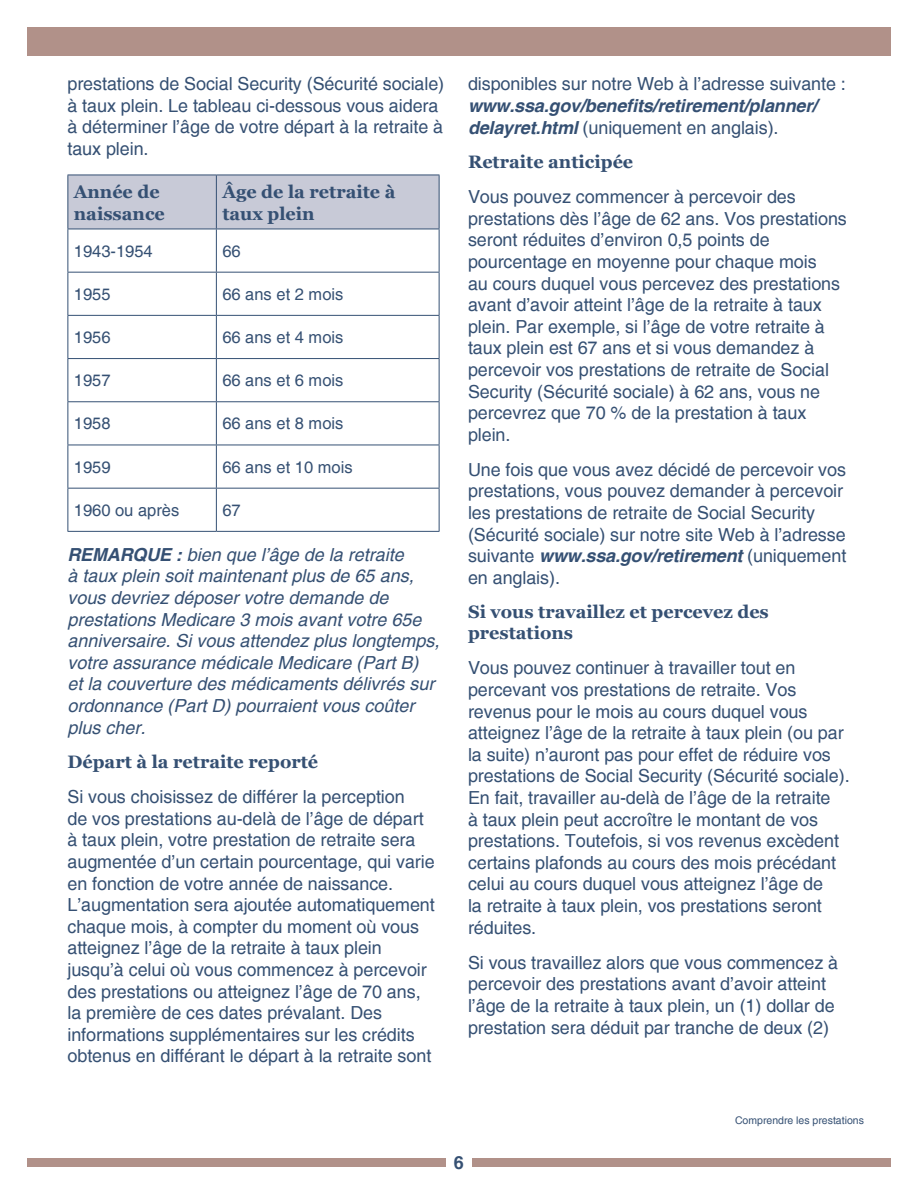
<style>
.page{position:relative;width:918px;height:1188px;background:#fff}
.page>*{position:absolute;margin:0;border:0;box-sizing:border-box;transform-origin:0 0}
.t1{font:18px/21.6px "Helvetica";letter-spacing:-.005em;color:#355073}
.t2{font:italic 18px/21.6px "Helvetica";color:#355073}
.t3{font:700 18px/22.5px "Georgia";color:#355073}
.t4{font:700 18px "Helvetica";color:#355073}
.t5{font:16.5px "Helvetica";color:#355073}
.t6{font:10.5px "Helvetica";color:#355073}
.s1{font-weight:700}
.s2{font-weight:700;font-style:italic}
</style>
<div class="page">
<div style="left:27px;top:1159px;width:419px;height:8px;background:#b19189"></div>
<div style="left:472px;top:1159px;width:419px;height:8px;background:#b19189"></div>
<div style="left:27px;top:27px;width:864px;height:28px;background:#b19189"></div>
<div style="left:69px;top:176px;width:370px;height:53px;background:#c8cad7"></div>
<hr style="left:68px;top:175px;width:148px;height:1px;background:#355073">
<hr style="left:68px;top:175px;width:1px;height:54px;background:#355073">
<hr style="left:216px;top:175px;width:224px;height:1px;background:#355073">
<hr style="left:216px;top:175px;width:1px;height:54px;background:#355073">
<hr style="left:439px;top:175px;width:1px;height:54px;background:#355073">
<hr style="left:68px;top:229px;width:148px;height:1px;background:#355073">
<hr style="left:68px;top:229px;width:1px;height:43px;background:#355073">
<hr style="left:216px;top:229px;width:224px;height:1px;background:#355073">
<hr style="left:216px;top:229px;width:1px;height:43px;background:#355073">
<hr style="left:439px;top:229px;width:1px;height:43px;background:#355073">
<hr style="left:68px;top:272px;width:148px;height:1px;background:#355073">
<hr style="left:68px;top:273px;width:1px;height:42px;background:#355073">
<hr style="left:216px;top:272px;width:224px;height:1px;background:#355073">
<hr style="left:216px;top:273px;width:1px;height:42px;background:#355073">
<hr style="left:439px;top:273px;width:1px;height:42px;background:#355073">
<hr style="left:68px;top:315px;width:148px;height:1px;background:#355073">
<hr style="left:68px;top:316px;width:1px;height:42px;background:#355073">
<hr style="left:216px;top:315px;width:224px;height:1px;background:#355073">
<hr style="left:216px;top:316px;width:1px;height:42px;background:#355073">
<hr style="left:439px;top:316px;width:1px;height:42px;background:#355073">
<hr style="left:68px;top:358px;width:148px;height:1px;background:#355073">
<hr style="left:68px;top:359px;width:1px;height:42px;background:#355073">
<hr style="left:216px;top:358px;width:224px;height:1px;background:#355073">
<hr style="left:216px;top:359px;width:1px;height:42px;background:#355073">
<hr style="left:439px;top:359px;width:1px;height:42px;background:#355073">
<hr style="left:68px;top:401px;width:148px;height:1px;background:#355073">
<hr style="left:68px;top:402px;width:1px;height:43px;background:#355073">
<hr style="left:216px;top:401px;width:224px;height:1px;background:#355073">
<hr style="left:216px;top:402px;width:1px;height:43px;background:#355073">
<hr style="left:439px;top:402px;width:1px;height:43px;background:#355073">
<hr style="left:68px;top:445px;width:148px;height:1px;background:#355073">
<hr style="left:68px;top:445px;width:1px;height:43px;background:#355073">
<hr style="left:216px;top:445px;width:224px;height:1px;background:#355073">
<hr style="left:216px;top:445px;width:1px;height:43px;background:#355073">
<hr style="left:439px;top:445px;width:1px;height:43px;background:#355073">
<hr style="left:68px;top:488px;width:148px;height:1px;background:#355073">
<hr style="left:68px;top:489px;width:1px;height:42px;background:#355073">
<hr style="left:216px;top:488px;width:224px;height:1px;background:#355073">
<hr style="left:216px;top:489px;width:1px;height:42px;background:#355073">
<hr style="left:439px;top:489px;width:1px;height:42px;background:#355073">
<hr style="left:68px;top:531px;width:148px;height:1px;background:#355073">
<hr style="left:216px;top:531px;width:224px;height:1px;background:#355073">
<p class="t1" style="left:68px;top:74px;width:378px">prestations de Social Security (Sécurité sociale) à taux plein. Le tableau ci-dessous vous aidera à déterminer l’âge de votre départ à la retraite à taux plein.</p>
<p class="t3" style="left:74px;top:180px;width:92px">Année de naissance</p>
<p class="t3" style="left:222px;top:180px;width:175px">Âge de la retraite à taux plein</p>
<p class="t5" style="left:74px;top:241px;width:80px">1943-1954</p>
<p class="t5" style="left:222px;top:241px;width:20px">66</p>
<p class="t5" style="left:74px;top:284px;width:38px">1955</p>
<p class="t5" style="left:222px;top:284px;width:123px">66 ans et 2 mois</p>
<p class="t5" style="left:74px;top:328px;width:38px">1956</p>
<p class="t5" style="left:222px;top:328px;width:123px">66 ans et 4 mois</p>
<p class="t5" style="left:74px;top:371px;width:38px">1957</p>
<p class="t5" style="left:222px;top:371px;width:123px">66 ans et 6 mois</p>
<p class="t5" style="left:74px;top:414px;width:38px">1958</p>
<p class="t5" style="left:222px;top:414px;width:123px">66 ans et 8 mois</p>
<p class="t5" style="left:74px;top:457px;width:38px">1959</p>
<p class="t5" style="left:222px;top:457px;width:132px">66 ans et 10 mois</p>
<p class="t5" style="left:74px;top:500px;width:107px">1960 ou après</p>
<p class="t5" style="left:222px;top:500px;width:20px">67</p>
<p class="t2" style="left:68px;top:544px;width:374px"><span class="s1">REMARQUE :</span> bien que l’âge de la retraite<br>à taux plein soit maintenant plus de 65 ans, vous devriez déposer votre demande de prestations Medicare 3 mois avant votre 65e anniversaire. Si vous attendez plus longtemps, votre assurance médicale Medicare (Part B)<br>et la couverture des médicaments délivrés sur ordonnance (Part D) pourraient vous coûter plus cher.</p>
<h2 class="t3" style="left:68px;top:751px;width:252px">Départ à la retraite reporté</h2>
<p class="t1" style="left:68px;top:787px;width:369px">Si vous choisissez de différer la perception<br>de vos prestations au-delà de l’âge de départ à taux plein, votre prestation de retraite sera augmentée d’un certain pourcentage, qui varie en fonction de votre année de naissance.<br>L’augmentation sera ajoutée automatiquement chaque mois, à compter du moment où vous atteignez l’âge de la retraite à taux plein jusqu’à celui où vous commencez à percevoir des prestations ou atteignez l’âge de 70 ans, la première de ces dates prévalant. Des informations supplémentaires sur les crédits obtenus en différant le départ à la retraite sont</p>
<p class="t1" style="left:468px;top:74px;width:379px">disponibles sur notre Web à l’adresse suivante : <span class="s2">www.ssa.gov/benefits/retirement/planner/ delayret.html</span> (uniquement en anglais).</p>
<h2 class="t3" style="left:468px;top:151px;width:167px">Retraite anticipée</h2>
<p class="t1" style="left:468px;top:187px;width:380px">Vous pouvez commencer à percevoir des prestations dès l’âge de 62 ans. Vos prestations seront réduites d’environ 0,5 points de pourcentage en moyenne pour chaque mois<br>au cours duquel vous percevez des prestations avant d’avoir atteint l’âge de la retraite à taux plein. Par exemple, si l’âge de votre retraite à taux plein est 67 ans et si vous demandez à percevoir vos prestations de retraite de Social Security (Sécurité sociale) à 62 ans, vous ne percevrez que 70 % de la prestation à taux plein.</p>
<p class="t1" style="left:468px;top:459px;width:380px">Une fois que vous avez décidé de percevoir vos prestations, vous pouvez demander à percevoir les prestations de retraite de Social Security (Sécurité sociale) sur notre site Web à l’adresse suivante <span class="s2">www.ssa.gov/retirement</span> (uniquement en anglais).</p>
<h2 class="t3" style="left:468px;top:602px;width:302px;line-height:21px">Si vous travaillez et percevez des prestations</h2>
<p class="t1" style="left:468px;top:658px;width:383px">Vous pouvez continuer à travailler tout en percevant vos prestations de retraite. Vos revenus pour le mois au cours duquel vous atteignez l’âge de la retraite à taux plein (ou par la suite) n’auront pas pour effet de réduire vos prestations de Social Security (Sécurité sociale).<br>En fait, travailler au-delà de l’âge de la retraite<br>à taux plein peut accroître le montant de vos prestations. Toutefois, si vos revenus excèdent certains plafonds au cours des mois précédant celui au cours duquel vous atteignez l’âge de<br>la retraite à taux plein, vos prestations seront réduites.</p>
<p class="t1" style="left:468px;top:952px;width:372px">Si vous travaillez alors que vous commencez à percevoir des prestations avant d’avoir atteint l’âge de la retraite à taux plein, un (1) dollar de prestation sera déduit par tranche de deux (2)</p>
<p class="t4" style="left:454px;top:1152px;width:12px">6</p>
<p class="t6" style="left:735px;top:1115px;width:130px">Comprendre les prestations</p>
</div>
